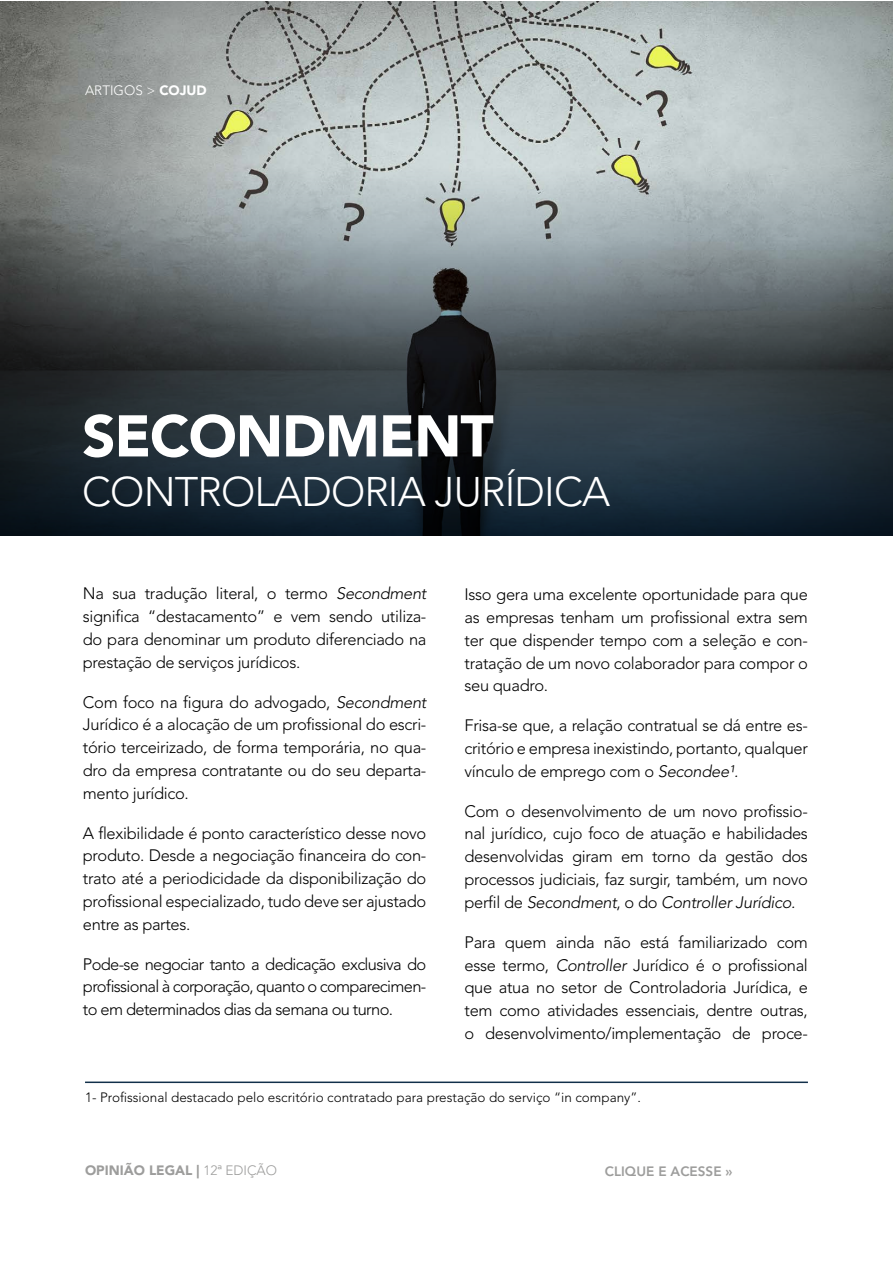
<style>
.page{position:relative;width:893px;height:1263px;background:#fff}
.page>*{position:absolute;margin:0;border:0;box-sizing:border-box;transform-origin:0 0}
.t1{font:900 58.2px "Avenir LT Std";letter-spacing:-.02em;color:#fff}
.t2{font:300 41.1px "Avenir LT Std";letter-spacing:-.02em;color:#fff}
.t3{font:300 16.5px/22.8px "Avenir LT Std";letter-spacing:-.02em;color:#000;text-align:justify}
.t4{font:300 13.5px "Avenir LT Std";color:#000}
.t5{font:900 13.5px "Avenir LT Std";color:#9d9d9c}
.t6{font:800 13.5px "Avenir LT Std";color:#9d9d9c}
.t7{font:300 13.5px "Avenir LT Std";color:#fff}
.s1{font-weight:900}
.s2{font-style:italic}
.s3{font-weight:300}
</style>
<div class="page">
<img style="left:0;top:1px;width:893px;height:168px">
<svg style="left:0;top:169px;width:893px;height:367px;background:#4e585d"></svg>
<hr style="left:85px;top:1081px;width:723px;height:2px;background:#12304a">
<p class="t7" style="left:85px;top:83px;width:123px">ARTIGOS &gt; <span class="s1">COJUD</span></p>
<h1 class="t1" style="left:82px;top:401px;width:413px">SECONDMENT</h1>
<h2 class="t2" style="left:82px;top:467px;width:529px">CONTROLADORIA JURÍDICA</h2>
<p class="t3" style="left:83px;top:582px;width:345px">Na sua tradução literal, o termo <span class="s2">Secondment </span>significa “destacamento” e vem sendo utiliza&shy;do para denominar um produto diferenciado na prestação de serviços jurídicos.</p>
<p class="t3" style="left:83px;top:690px;width:345px">Com foco na figura do advogado, <span class="s2">Secondment </span>Jurídico é a alocação de um profissional do escri&shy;tório terceirizado, de forma temporária, no qua&shy;dro da empresa contratante ou do seu departa&shy;mento jurídico.</p>
<p class="t3" style="left:83px;top:821px;width:345px">A flexibilidade é ponto característico desse novo produto. Desde a negociação financeira do con&shy;trato até a periodicidade da disponibilização do profissional especializado, tudo deve ser ajustado entre as partes.</p>
<p class="t3" style="left:83px;top:952px;width:345px">Pode-se negociar tanto a dedicação exclusiva do profissional à corporação, quanto o comparecimen&shy;to em determinados dias da semana ou turno.</p>
<p class="t3" style="left:465px;top:583px;width:345px">Isso gera uma excelente oportunidade para que as empresas tenham um profissional extra sem ter que dispender tempo com a seleção e con&shy;tratação de um novo colaborador para compor o seu quadro.</p>
<p class="t3" style="left:465px;top:714px;width:345px">Frisa-se que, a relação contratual se dá entre es&shy;critório e empresa inexistindo, portanto, qualquer vínculo de emprego com o <span class="s2">Secondee¹.</span></p>
<p class="t3" style="left:465px;top:800px;width:345px">Com o desenvolvimento de um novo profissio&shy;nal jurídico, cujo foco de atuação e habilidades desenvolvidas giram em torno da gestão dos processos judiciais, faz surgir, também, um novo perfil de <span class="s2">Secondment</span>, o do <span class="s2">Controller Jurídico.</span></p>
<p class="t3" style="left:465px;top:931px;width:345px">Para quem ainda não está familiarizado com esse termo, <span class="s2">Controller</span> Jurídico é o profissional que atua no setor de Controladoria Jurídica, e tem como atividades essenciais, dentre outras, o desenvolvimento/implementação de proce-</p>
<p class="t4" style="left:85px;top:1090px;width:557px">1- Profissional destacado pelo escritório contratado para prestação do serviço “in company”.</p>
<p class="t5" style="left:85px;top:1162px;width:194px">OPINIÃO LEGAL | <span class="s3">12a EDIÇÃO</span></p>
<p class="t6" style="left:605px;top:1164px;width:129px">CLIQUE E ACESSE »</p>
</div>
